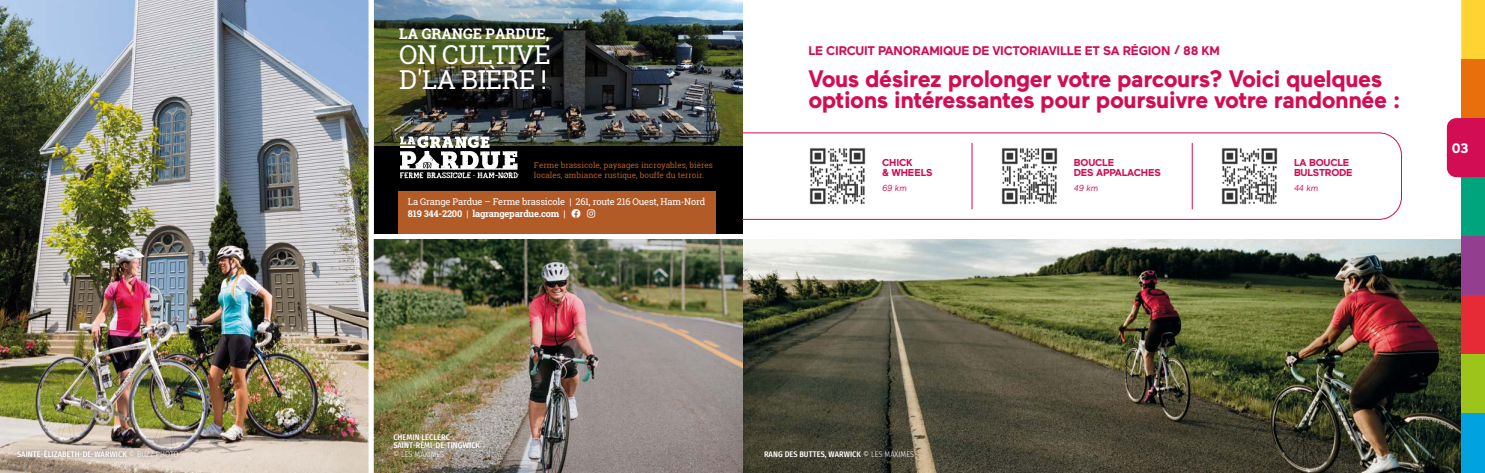
<style>
.page{position:relative;width:1485px;height:473px;background:#fff}
.page>*{position:absolute;margin:0;border:0;box-sizing:border-box;transform-origin:0 0}
.t1{font:26px/25px "Roboto Slab";letter-spacing:-.02em;color:#fff}
.t2{font:700 23.75px/21.2px "Maax";letter-spacing:-.02em;color:#d20d54}
.t3{font:700 14.62px "Roboto Slab";color:#fff}
.t4{font:700 13.75px "Maax";color:#fff}
.t5{font:700 12.5px "Maax";letter-spacing:-.02em;color:#d20d54}
.t6{font:700 10px/10px "Maax";letter-spacing:-.02em;color:#d20d54}
.t7{font:9.25px/11.5px "Roboto Slab";letter-spacing:-.02em;color:#fff}
.t8{font:italic 8.75px "Maax";letter-spacing:-.02em;color:#d20d54}
.t9{font:500 8.12px/8.8px "Fira Sans Condensed";letter-spacing:.01em;color:#fff}
.t10{font:8.12px/9.8px "Roboto Slab";color:#b25b27}
.t11{font:300 8.12px "Fira Sans Condensed";letter-spacing:.01em;color:#fff}
.s1{font-weight:300}
.s2{font-weight:700}
</style>
<div class="page">
<img style="left:374px;top:239px;width:1087px;height:233px">
<img style="left:374px;top:0;width:368px;height:146px">
<div style="left:369px;top:146px;width:373px;height:90px;background:#000"></div>
<svg style="left:400px;top:136px;width:118px;height:42px"></svg>
<div style="left:398px;top:191px;width:318px;height:45px;background:#b25b27"></div>
<svg style="left:742px;top:132px;width:660px;height:88px"></svg>
<img style="left:808px;top:147px;width:59px;height:58px">
<img style="left:1000px;top:147px;width:59px;height:58px">
<img style="left:1220px;top:147px;width:59px;height:58px">
<hr style="left:972px;top:143px;width:1px;height:66px;background:#d20d54">
<hr style="left:1192px;top:143px;width:1px;height:66px;background:#d20d54">
<img style="left:0;top:0;width:369px;height:472px">
<div style="left:369px;top:0;width:5px;height:472px;background:#fff"></div>
<div style="left:371px;top:234px;width:1114px;height:5px;background:#fff"></div>
<div style="left:12px;top:443px;width:172px;height:19px;background:#513a30;opacity:.45"></div>
<div style="left:1461px;top:0;width:24px;height:59px;background:#ffd332"></div>
<div style="left:1461px;top:59px;width:24px;height:59px;background:#e96f0d"></div>
<div style="left:1461px;top:177px;width:24px;height:59px;background:#00a57e"></div>
<div style="left:1461px;top:236px;width:24px;height:59px;background:#943e8f"></div>
<div style="left:1461px;top:295px;width:24px;height:59px;background:#e62a36"></div>
<div style="left:1461px;top:354px;width:24px;height:59px;background:#9dc41a"></div>
<div style="left:1461px;top:413px;width:24px;height:59px;background:#00a3df"></div>
<div style="left:1447px;top:118px;width:38px;height:59px;background:#d20d54"></div>
<p class="t9" style="left:17px;top:449px;width:163px">SAINTE-ÉLIZABETH-DE-WARWICK <span class="s1">© BUZZ PHOTO</span></p>
<h3 class="t3" style="left:399px;top:24px;width:152px">LA GRANGE PARDUE,</h3>
<h1 class="t1" style="left:399px;top:42px;width:153px">ON CULTIVE<br>D'LA BIÈRE !</h1>
<p class="t10" style="left:534px;top:160px;width:181px">Ferme brassicole, paysages incroyables, bières locales, ambiance rustique, bouffe du terroir.</p>
<p class="t7" style="left:408px;top:196px;width:299px">La Grange Pardue – Ferme brassicole | 261, route 216 Ouest, Ham-Nord<br><span class="s2">819 344-2200</span> | <span class="s2">lagrangepardue.com</span> |</p>
<h3 class="t5" style="left:808px;top:44px;width:413px">LE CIRCUIT PANORAMIQUE DE VICTORIAVILLE ET SA RÉGION / 88 KM</h3>
<h2 class="t2" style="left:808px;top:69px;width:594px">Vous désirez prolonger votre parcours? Voici quelques options intéressantes pour poursuivre votre randonnée :</h2>
<p class="t6" style="left:882px;top:157px;width:52px">CHICK<br>&amp; WHEELS</p>
<p class="t6" style="left:1074px;top:157px;width:88px">BOUCLE<br>DES APPALACHES</p>
<p class="t8" style="left:882px;top:183px;width:26px">69 km</p>
<p class="t8" style="left:1074px;top:183px;width:26px">49 km</p>
<p class="t6" style="left:1294px;top:157px;width:60px">LA BOUCLE<br>BULSTRODE</p>
<p class="t8" style="left:1294px;top:183px;width:26px">44 km</p>
<h3 class="t4" style="left:1452px;top:141px;width:19px">03</h3>
<p class="t9" style="left:393px;top:432px;width:88px">CHEMIN LECLERC<br>SAINT-RÉMI-DE-TINGWICK</p>
<p class="t11" style="left:393px;top:448px;width:52px">© LES MAXIMES</p>
<p class="t9" style="left:764px;top:449px;width:152px">RANG DES BUTTES, WARWICK <span class="s1">© LES MAXIMES</span></p>
</div>
